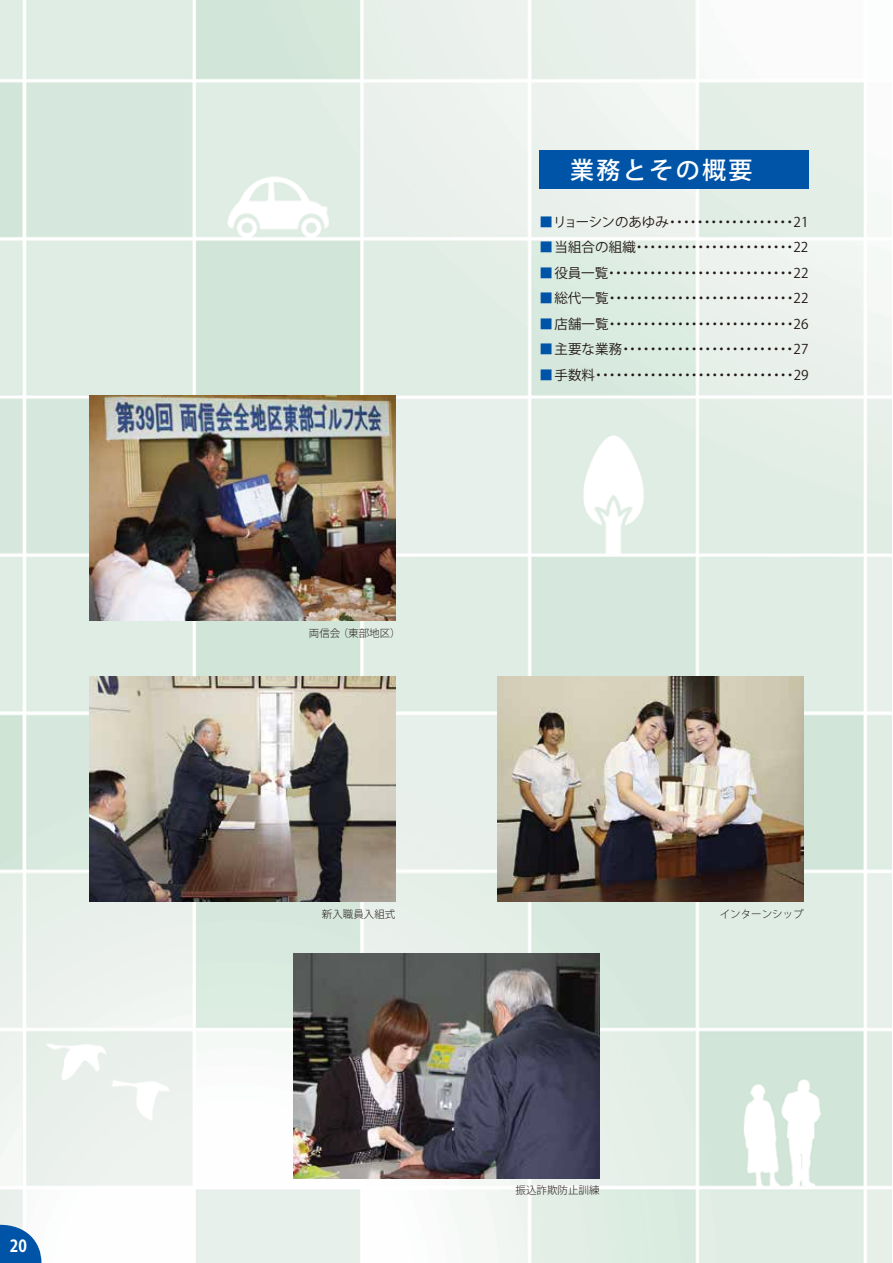
<style>
.page{position:relative;width:893px;height:1263px;background:#fff}
.page>*{position:absolute;margin:0;border:0;box-sizing:border-box;transform-origin:0 0}
.t1{font:500 24px "Koz Go Pro";letter-spacing:.1em;color:#fff}
.t2{font:700 16.5px "Koz Go Pro";color:#fff;scale:.9 1}
.t3{font:13.5px "Koz Go Pro";letter-spacing:.005em;color:#221815}
.t4{font:300 10.5px "Koz Go Pro";color:#221815}
.s1{color:#0054a7}
</style>
<div class="page">
<img style="left:0;top:0;width:892px;height:1263px">
<svg style="left:0;top:1224px;width:41px;height:39px"></svg>
<div style="left:539px;top:150px;width:269px;height:39px;background:#0054a7"></div>
<img style="left:89px;top:395px;width:306px;height:225px">
<img style="left:89px;top:676px;width:306px;height:226px">
<img style="left:293px;top:953px;width:307px;height:226px">
<img style="left:497px;top:676px;width:307px;height:226px">
<p class="t2" style="left:10px;top:1235px;width:20px">20</p>
<p class="t1" style="left:570px;top:155px;width:184px">業務とその概要</p>
<p class="t4" style="left:309px;top:627px;width:93px">両信会（東部地区）</p>
<p class="t3" style="left:539px;top:213px;width:270px"><span class="s1">■</span> リョーシンのあゆみ・・・・・・・・・・・・・・・・・・21</p>
<p class="t3" style="left:539px;top:238px;width:270px"><span class="s1">■</span>当組合の組織・・・・・・・・・・・・・・・・・・・・・・・22</p>
<p class="t3" style="left:539px;top:264px;width:271px"><span class="s1">■</span>役員一覧・・・・・・・・・・・・・・・・・・・・・・・・・・・22</p>
<p class="t3" style="left:539px;top:289px;width:271px"><span class="s1">■</span>総代一覧・・・・・・・・・・・・・・・・・・・・・・・・・・・22</p>
<p class="t3" style="left:539px;top:315px;width:271px"><span class="s1">■</span>店舗一覧・・・・・・・・・・・・・・・・・・・・・・・・・・・26</p>
<p class="t3" style="left:539px;top:340px;width:271px"><span class="s1">■</span>主要な業務・・・・・・・・・・・・・・・・・・・・・・・・・27</p>
<p class="t3" style="left:539px;top:366px;width:271px"><span class="s1">■</span>手数料・・・・・・・・・・・・・・・・・・・・・・・・・・・・・29</p>
<p class="t4" style="left:322px;top:907px;width:75px">新入職員入組式</p>
<p class="t4" style="left:720px;top:907px;width:85px">インターンシップ</p>
<p class="t4" style="left:516px;top:1183px;width:85px">振込詐欺防止訓練</p>
</div>
